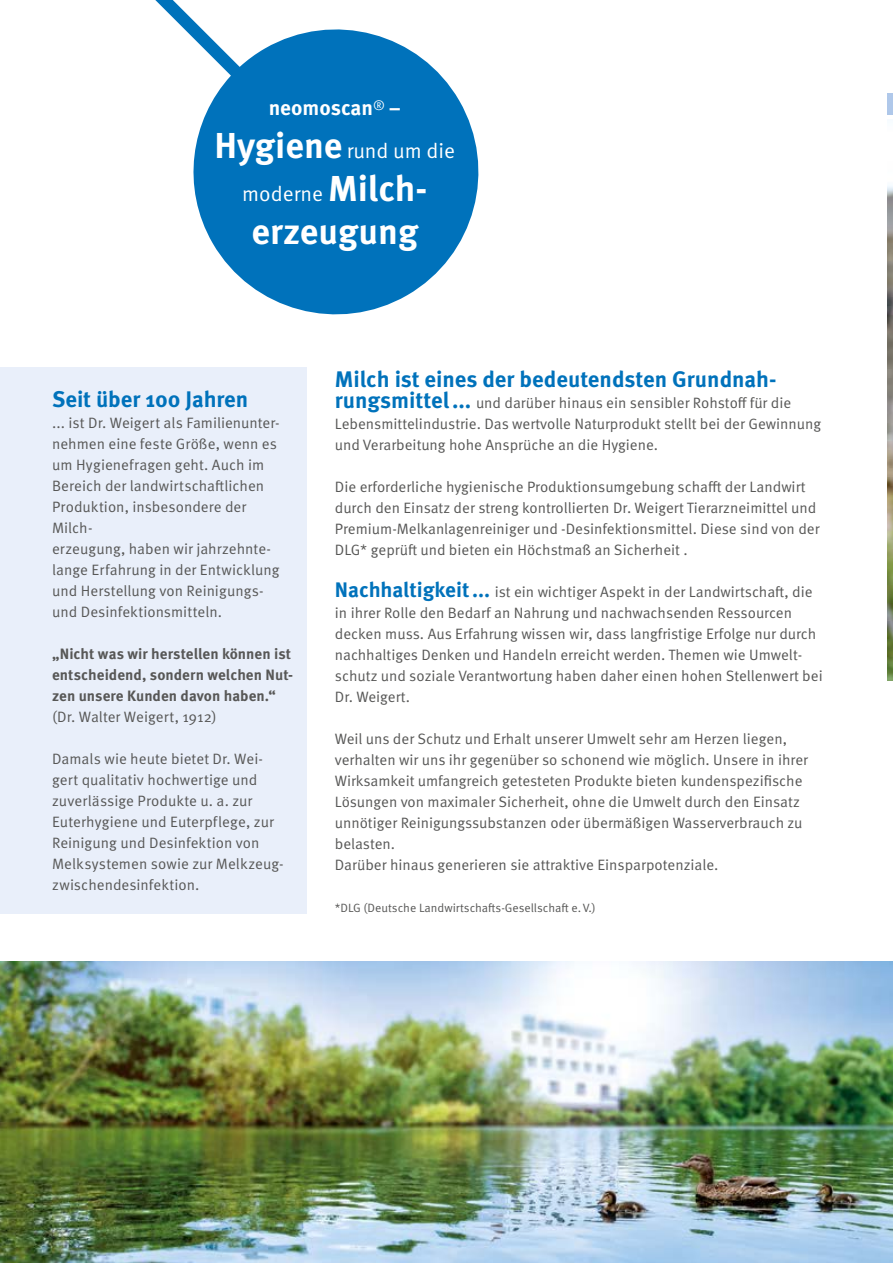
<style>
.page{position:relative;width:893px;height:1263px;background:#fff}
.page>*{position:absolute;margin:0;border:0;box-sizing:border-box;transform-origin:0 0}
.t1{font:700 36px "Meta Pro";color:#fff}
.t2{font:700 22.5px "Meta Pro";color:#0072bb}
.t3{font:21px/43.2px "Meta Pro";color:#fff;text-align:center}
.t4{font:15px/21px "Meta Pro";color:#575756}
.t5{font:700 15px/21px "Meta Pro";color:#575756}
.t6{font:12px "Meta Pro";color:#575756}
.s1{font-weight:700}
.s2{font-weight:700;font-size:36px}
.s3{font-weight:700;font-size:22.5px;color:#0072bb}
.s4{font-weight:700;font-size:21px;color:#0072bb}
</style>
<div class="page">
<img style="left:888px;top:185px;width:5px;height:496px">
<svg style="left:155px;top:0;width:324px;height:315px;fill:#0072bb"></svg>
<div style="left:0;top:367px;width:306px;height:546px;background:#e9effa"></div>
<img style="left:0;top:962px;width:893px;height:301px">
<h3 class="t3" style="left:214px;top:84px;width:242px"><span class="s1">neomoscan</span><sup>®</sup> <span class="s1">–<br></span><span class="s2">Hygiene</span> rund um die moderne <span class="s2">Milch-</span></h3>
<h1 class="t1" style="left:251px;top:203px;width:168px">erzeugung</h1>
<h2 class="t2" style="left:52px;top:381px;width:198px">Seit über 100 Jahren</h2>
<p class="t4" style="left:52px;top:411px;width:229px">... ist Dr. Weigert als Familienunter&shy;nehmen eine feste Größe, wenn es um Hygienefragen geht. Auch im<br>Bereich der landwirtschaftlichen<br>Produktion, insbesondere der<br>Milch-<br>erzeugung, haben wir jahrzehnte&shy;lange Erfahrung in der Entwicklung und Herstellung von Reinigungs&shy;und Desinfektionsmitteln.</p>
<p class="t5" style="left:52px;top:642px;width:243px">„Nicht was wir herstellen können ist entscheidend, sondern welchen Nut&shy;zen unsere Kunden davon haben.“</p>
<p class="t4" style="left:52px;top:705px;width:166px">(Dr. Walter Weigert, 1912)</p>
<p class="t4" style="left:52px;top:747px;width:233px">Damals wie heute bietet Dr. Wei&shy;gert qualitativ hochwertige und zuverlässige Produkte u. a. zur<br>Euterhygiene und Euterpflege, zur<br>Reinigung und Desinfektion von<br>Melksystemen sowie zur Melkzeug&shy;zwischendesinfektion.</p>
<h2 class="t2" style="left:335px;top:362px;width:443px">Milch ist eines der bedeutendsten Grundnah-</h2>
<p class="t4" style="left:335px;top:391px;width:488px"><span class="s3">rungsmittel ...</span> und darüber hinaus ein sensibler Rohstoff für die<br>Lebensmittelindustrie. Das wertvolle Naturprodukt stellt bei der Gewinnung und Verarbeitung hohe Ansprüche an die Hygiene.</p>
<p class="t4" style="left:335px;top:475px;width:486px">Die erforderliche hygienische Produktionsumgebung schafft der Landwirt durch den Einsatz der streng kontrollierten Dr. Weigert Tierarzneimittel und Premium-Melkanlagenreiniger und -Desinfektionsmittel. Diese sind von der DLG* geprüft und bieten ein Höchstmaß an Sicherheit .</p>
<p class="t4" style="left:335px;top:580px;width:489px"><span class="s4">Nachhaltigkeit ...</span> ist ein wichtiger Aspekt in der Landwirtschaft, die in ihrer Rolle den Bedarf an Nahrung und nachwachsenden Ressourcen decken muss. Aus Erfahrung wissen wir, dass langfristige Erfolge nur durch nachhaltiges Denken und Handeln erreicht werden. Themen wie Umwelt&shy;schutz und soziale Verantwortung haben daher einen hohen Stellenwert bei Dr. Weigert.</p>
<p class="t4" style="left:335px;top:727px;width:475px">Weil uns der Schutz und Erhalt unserer Umwelt sehr am Herzen liegen, verhalten wir uns ihr gegenüber so schonend wie möglich. Unsere in ihrer Wirksamkeit umfangreich getesteten Produkte bieten kundenspezifische Lösungen von maximaler Sicherheit, ohne die Umwelt durch den Einsatz unnötiger Reinigungssubstanzen oder übermäßigen Wasserverbrauch zu belasten.<br>Darüber hinaus generieren sie attraktive Einsparpotenziale.</p>
<p class="t6" style="left:335px;top:899px;width:262px">*DLG (Deutsche Landwirtschafts-Gesellschaft e. V.)</p>
</div>
